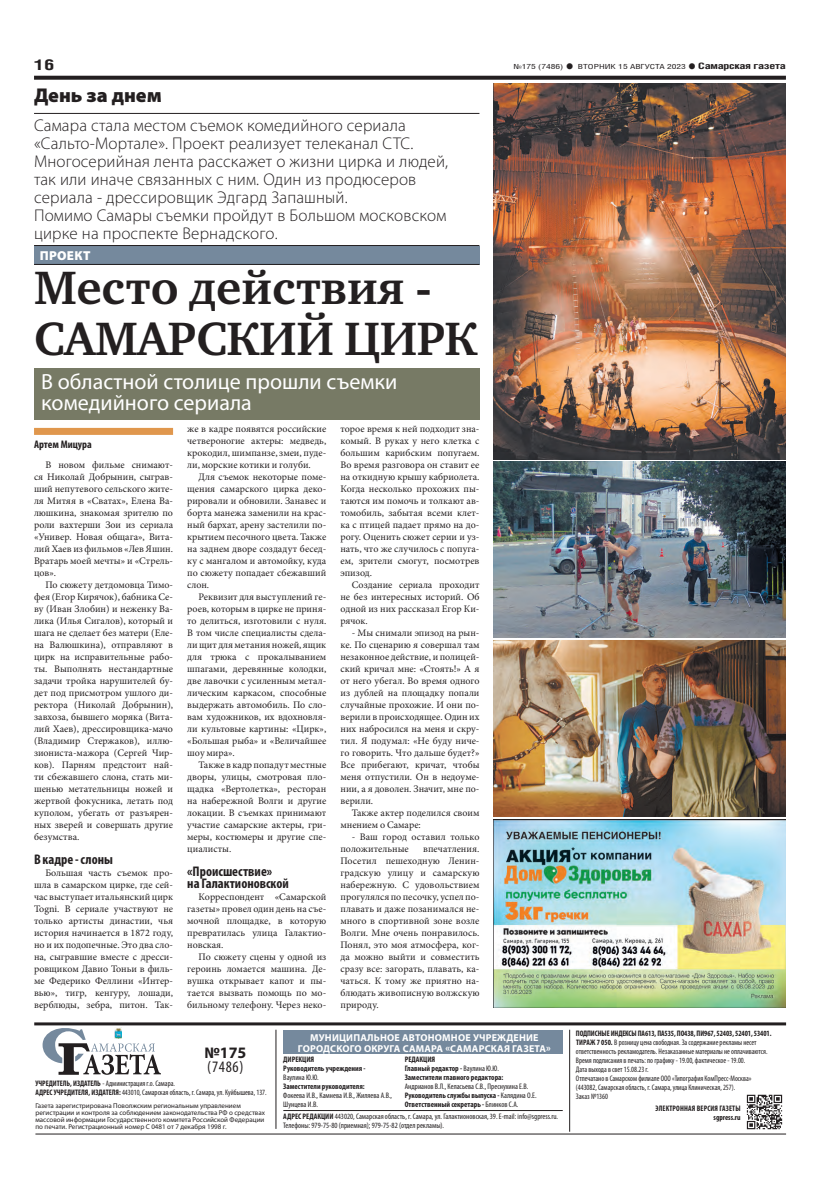
<style>
.page{position:relative;width:820px;height:1191px;background:#fff}
.page>*{position:absolute;margin:0;border:0;box-sizing:border-box;transform-origin:0 0}
.t1{font:700 48px/51px "Charter C";color:#231f20}
.t2{font:22px/21px "Myriad Pro";color:#fff}
.t3{font:900 20px "Myriad Pro";color:#231f20}
.t4{font:300 17px/18px "Myriad Pro";letter-spacing:.01em;color:#231f20}
.t5{font:condensed 16px "Myriad Pro";color:#231f20}
.t6{font:700 16px "Myriad Pro";color:#231f20}
.t7{font:700 15px "Helios Cond";color:#231f20;scale:1.4 1}
.t8{font:700 condensed 14px/12px "Myriad Pro";color:#231f20}
.t9{font:900 13px "Myriad Pro";letter-spacing:.02em;color:#fff}
.t10{font:700 condensed 11px "Myriad Pro";color:#231f20}
.t11{font:10px/12px "Minion Pro";color:#231f20;text-align:justify}
.t12{font:700 10px/11px "Myriad Pro";letter-spacing:.02em;color:#fff;text-align:center}
.t13{font:700 9px "Helios Cond";letter-spacing:-.02em;color:#231f20;scale:1.4 1}
.t14{font:condensed 8px/9px "Myriad Pro";color:#231f20;scale:.95 1}
.t15{font:condensed 8px/9px "Myriad Pro";color:#231f20}
.t16{font:700 condensed 8px/9px "Myriad Pro";color:#231f20}
.t17{font:700 condensed 8px/9px "Myriad Pro";letter-spacing:.02em;color:#231f20;text-align:right;scale:.95 1}
.t18{font:7px/7px "Myriad Pro";color:#231f20}
.t19{font:7px "Helios Cond";color:#231f20;scale:1.4 1}
.s1{font-weight:700;font-size:16px}
.s2{font-size:16px}
.s3{font-weight:400}
.s4{font-weight:700}
</style>
<div class="page">
<svg style="left:34px;top:76px;width:751px;height:4px;background:#322f2f"></svg>
<svg style="left:43px;top:1025px;width:118px;height:49px"></svg>
<img style="left:746px;top:1094px;width:37px;height:36px">
<hr style="left:283px;top:1110px;width:279px;height:1px;background:#231f20">
<hr style="left:275px;top:1029px;width:1px;height:99px;background:#231f20">
<hr style="left:569px;top:1029px;width:1px;height:102px;background:#231f20">
<hr style="left:34px;top:1022px;width:751px;height:3px;background:#231f20">
<hr style="left:35px;top:1133px;width:750px;height:1px;background:#231f20">
<div style="left:283px;top:1030px;width:279px;height:24px;background:#75899d"></div>
<div style="left:34px;top:246px;width:445px;height:18px;background:#75899d"></div>
<hr style="left:34px;top:245px;width:445px;height:1px;background:#231f20">
<hr style="left:34px;top:264px;width:445px;height:1px;background:#231f20">
<div style="left:34px;top:369px;width:445px;height:51px;background:#777a65"></div>
<img style="left:493px;top:819px;width:292px;height:188px">
<img style="left:493px;top:83px;width:292px;height:376px">
<img style="left:493px;top:462px;width:292px;height:175px">
<div style="left:34px;top:428px;width:139px;height:7px;background:#e0974d"></div>
<img style="left:493px;top:640px;width:292px;height:176px">
<hr style="left:34px;top:113px;width:445px;height:1px;background:#231f20">
<h3 class="t7" style="left:34px;top:55px;width:16px">16</h3>
<p class="t19" style="left:513px;top:63px;width:125px">№175 (7486) <span class="s1">•</span> ВТОРНИК 15 АВГУСТА 2023</p>
<p class="t13" style="left:687px;top:61px;width:72px"><span class="s2">•</span> Самарская газета</p>
<h3 class="t3" style="left:34px;top:84px;width:129px">День за днем</h3>
<p class="t4" style="left:34px;top:116px;width:415px">Самара стала местом съемок комедийного сериала «Сальто-Мортале». Проект реализует телеканал СТС.<br>Многосерийная лента расскажет о жизни цирка и людей, так или иначе связанных с ним. Один из продюсеров сериала - дрессировщик Эдгард Запашный.<br>Помимо Самары съемки пройдут в Большом московском цирке на проспекте Вернадского.</p>
<h3 class="t9" style="left:40px;top:248px;width:52px">ПРОЕКТ</h3>
<h1 class="t1" style="left:34px;top:263px;width:445px">Место действия -<br>САМАРСКИЙ ЦИРК</h1>
<h2 class="t2" style="left:41px;top:371px;width:357px">В областной столице прошли съемки комедийного сериала</h2>
<p class="t10" style="left:34px;top:438px;width:59px">Артем Мицура</p>
<p class="t11" style="left:34px;top:459px;width:140px;text-indent:11px">В новом фильме снимают&shy;ся Николай Добрынин, сыграв&shy;ший непутевого сельского жите&shy;ля Митяя в «Сватах», Елена Ва&shy;люшкина, знакомая зрителю по роли вахтерши Зои из сериала «Универ. Новая общага», Вита&shy;лий Хаев из фильмов «Лев Яшин.<br>Вратарь моей мечты» и «Стрель&shy;цов».</p>
<p class="t11" style="left:34px;top:579px;width:140px;text-indent:11px">По сюжету детдомовца Тимо&shy;фея (Егор Кирячок), бабника Се&shy;ву (Иван Злобин) и неженку Ва&shy;лика (Илья Сигалов), который и шага не сделает без матери (Еле&shy;на Валюшкина), отправляют в цирк на исправительные рабо&shy;ты. Выполнять нестандартные задачи тройка нарушителей бу&shy;дет под присмотром ушлого ди&shy;ректора (Николай Добрынин), завхоза, бывшего моряка (Вита&shy;лий Хаев), дрессировщика-мачо (Владимир Стержаков), иллю&shy;зиониста-мажора (Сергей Чир&shy;ков). Парням предстоит най&shy;ти сбежавшего слона, стать ми&shy;шенью метательницы ножей и жертвой фокусника, летать под куполом, убегать от разъярен&shy;ных зверей и совершать другие безумства.</p>
<h3 class="t8" style="left:34px;top:853px;width:80px">В кадре - слоны</h3>
<p class="t11" style="left:34px;top:867px;width:140px;text-indent:11px">Большая часть съемок про&shy;шла в самарском цирке, где сей&shy;час выступает итальянский цирк Togni. В сериале участвуют не только артисты династии, чья история начинается в 1872 году, но и их подопечные. Это два сло&shy;на, сыгравшие вместе с дресси&shy;ровщиком Давио Тоньи в филь&shy;ме Федерико Феллини «Интер&shy;вью», тигр, кенгуру, лошади, верблюды, зебра, питон. Так-</p>
<p class="t11" style="left:187px;top:423px;width:140px">же в кадре появятся российские четвероногие актеры: медведь, крокодил, шимпанзе, змеи, пуде&shy;ли, морские котики и голуби.</p>
<p class="t11" style="left:187px;top:471px;width:140px;text-indent:11px">Для съемок некоторые поме&shy;щения самарского цирка деко&shy;рировали и обновили. Занавес и борта манежа заменили на крас&shy;ный бархат, арену застелили по&shy;крытием песочного цвета. Также на заднем дворе создадут бесед&shy;ку с мангалом и автомойку, куда по сюжету попадает сбежавший слон.</p>
<p class="t11" style="left:187px;top:591px;width:140px;text-indent:11px">Реквизит для выступлений ге&shy;роев, которым в цирке не приня&shy;то делиться, изготовили с нуля.<br>В том числе специалисты сдела&shy;ли щит для метания ножей, ящик для трюка с прокалыванием шпагами, деревянные колодки, две лавочки с усиленным метал&shy;лическим каркасом, способные выдержать автомобиль. По сло&shy;вам художников, их вдохновля&shy;ли культовые картины: «Цирк», «Большая рыба» и «Величайшее шоу мира».</p>
<p class="t11" style="left:187px;top:759px;width:140px;text-indent:11px">Также в кадр попадут местные дворы, улицы, смотровая пло&shy;щадка «Вертолетка», ресторан на набережной Волги и другие локации. В съемках принимают участие самарские актеры, гри&shy;меры, костюмеры и другие спе&shy;циалисты.</p>
<h3 class="t8" style="left:187px;top:865px;width:103px">«Происшествие»<br>на Галактионовской</h3>
<p class="t11" style="left:187px;top:891px;width:140px;text-indent:11px">Корреспондент «Самарской газеты» провел один день на съе&shy;мочной площадке, в которую превратилась улица Галактио&shy;новская.</p>
<p class="t11" style="left:187px;top:951px;width:140px;text-indent:11px">По сюжету сцены у одной из героинь ломается машина. Де&shy;вушка открывает капот и пы&shy;тается вызвать помощь по мо&shy;бильному телефону. Через неко-</p>
<p class="t11" style="left:340px;top:423px;width:140px">торое время к ней подходит зна&shy;комый. В руках у него клетка с большим карибским попугаем.<br>Во время разговора он ставит ее на откидную крышу кабриолета.<br>Когда несколько прохожих пы&shy;таются им помочь и толкают ав&shy;томобиль, забытая всеми клет&shy;ка с птицей падает прямо на до&shy;рогу. Оценить сюжет серии и уз&shy;нать, что же случилось с попуга&shy;ем, зрители смогут, посмотрев эпизод.</p>
<p class="t11" style="left:340px;top:579px;width:140px;text-indent:11px">Создание сериала проходит не без интересных историй. Об одной из них рассказал Егор Ки&shy;рячок.</p>
<p class="t11" style="left:340px;top:627px;width:140px;text-indent:11px">- Мы снимали эпизод на рын&shy;ке. По сценарию я совершал там незаконное действие, и полицей&shy;ский кричал мне: «Стоять!» А я от него убегал. Во время одного из дублей на площадку попали случайные прохожие. И они по&shy;верили в происходящее. Один их них набросился на меня и скру&shy;тил. Я подумал: «Не буду ниче&shy;го говорить. Что дальше будет?» Все прибегают, кричат, чтобы меня отпустили. Он в недоуме&shy;нии, а я доволен. Значит, мне по&shy;верили.</p>
<p class="t11" style="left:340px;top:807px;width:140px;text-indent:11px">Также актер поделился своим мнением о Самаре:</p>
<p class="t11" style="left:340px;top:831px;width:140px;text-indent:11px">- Ваш город оставил только положительные</p>
<p class="t11" style="left:340px;top:843px;width:140px;text-indent:83px">впечатления.<br>Посетил пешеходную Ленин&shy;градскую улицу и самарскую набережную. С удовольствием прогулялся по песочку, успел по&shy;плавать и даже позанимался не&shy;много в спортивной зоне возле Волги. Мне очень понравилось.<br>Понял, это моя атмосфера, ког&shy;да можно выйти и совместить сразу все: загорать, плавать, ка&shy;чаться. К тому же приятно на&shy;блюдать живописную волжскую природу.</p>
<p class="t12" style="left:298px;top:1031px;width:254px">МУНИЦИПАЛЬНОЕ АВТОНОМНОЕ УЧРЕЖДЕНИЕ<br>ГОРОДСКОГО ОКРУГА САМАРА «САМАРСКАЯ ГАЗЕТА»</p>
<p class="t16" style="left:404px;top:1055px;width:100px">РЕДАКЦИЯ<br>Главный редактор - <span class="s3">Ваулина Ю.Ю.<br></span>Заместители главного редактора:</p>
<p class="t15" style="left:404px;top:1082px;width:133px">Андрианов В.Л., Келасьева С.В., Преснухина Е.В.<br><span class="s4">Руководитель службы выпуска -</span> Калядина О.Е.<br><span class="s4">Ответственный секретарь -</span> Блинков С.А.</p>
<h3 class="t6" style="left:204px;top:1042px;width:44px">№175</h3>
<h3 class="t5" style="left:207px;top:1057px;width:38px">(7486)</h3>
<p class="t16" style="left:283px;top:1055px;width:84px">ДИРЕКЦИЯ<br>Руководитель учреждения -</p>
<p class="t15" style="left:283px;top:1073px;width:37px">Ваулина Ю.Ю.</p>
<p class="t16" style="left:283px;top:1082px;width:83px">Заместители руководителя:</p>
<p class="t15" style="left:283px;top:1091px;width:110px">Фокеева И.В., Камнева И.В., Жиляева А.В.,<br>Шунцева И.В.</p>
<p class="t14" style="left:35px;top:1079px;width:245px"><span class="s4">УЧРЕДИТЕЛЬ, ИЗДАТЕЛЬ</span> - Администрация г.о. Самара.<br><span class="s4">АДРЕС УЧРЕДИТЕЛЯ, ИЗДАТЕЛЯ:</span> 443010, Самарская область, г. Самара, ул. Куйбышева, 137.</p>
<p class="t18" style="left:35px;top:1102px;width:231px">Газета зарегистрирована Поволжским региональным управлением регистрации и контроля за соблюдением законодательства РФ о средствах массовой информации Государственного комитета Российской Федерации по печати. Регистрационный номер С 0481 от 7 декабря 1998 г.</p>
<p class="t15" style="left:283px;top:1111px;width:276px"><span class="s4">АДРЕС РЕДАКЦИИ</span> 443020, Самарская область, г. Самара, ул. Галактионовская, 39. E-mail: info@sgpress.ru.<br>Телефоны: 979-75-80 (приемная); 979-75-82 (отдел рекламы).</p>
<p class="t14" style="left:575px;top:1028px;width:207px"><span class="s4">ПОДПИСНЫЕ ИНДЕКСЫ ПА613, ПА535, ПО438, ПИ967, 52403, 52401, 53401.<br>ТИРАЖ 7 050.</span> В розницу цена свободная. За содержание рекламы несет ответственность рекламодатель. Незаказанные материалы не оплачиваются.<br>Время подписания в печать: по графику - 19.00, фактическое - 19.00.<br>Дата выхода в свет 15.08.23 г.<br>Отпечатано в Самарском филиале ООО «Типография КомПресс-Москва» (443082, Самарская область, г. Самара, улица Клиническая, 257).<br>Заказ №1360</p>
<p class="t17" style="left:655px;top:1103px;width:91px">ЭЛЕКТРОННАЯ ВЕРСИЯ ГАЗЕТЫ sgpress.ru</p>
</div>
